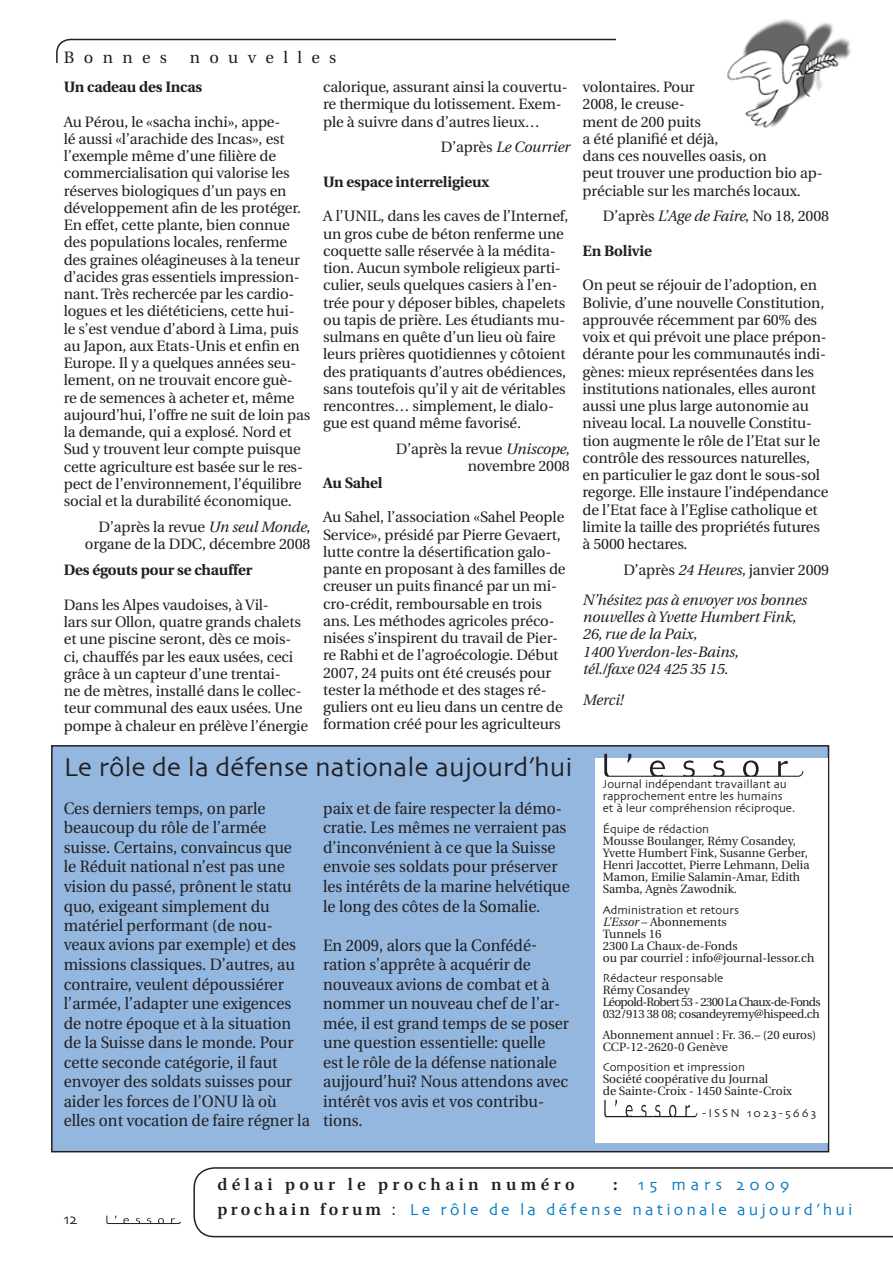
<style>
.page{position:relative;width:893px;height:1263px;background:#fff}
.page>*{position:absolute;margin:0;border:0;box-sizing:border-box;transform-origin:0 0}
.t1{font:27px "Skia";color:#231f20}
.t2{font:16.5px/19.5px "Utopia";color:#231f20;scale:.95 1}
.t3{font:16.5px/24.8px "Skia";letter-spacing:.19em;color:#0077c0}
.t4{font:600 16.5px "Utopia";letter-spacing:.27em;color:#231f20}
.t5{font:16.5px "Utopia";letter-spacing:.57em;color:#231f20}
.t6{font:16.5px "Utopia";color:#231f20}
.t7{font:15px/17.2px "Utopia";letter-spacing:-.01em;color:#231f20}
.t8{font:italic 15px/17.2px "Utopia";letter-spacing:-.01em;color:#231f20}
.t9{font:700 15px "Utopia";letter-spacing:-.01em;color:#231f20}
.t10{font:15px "Skia";color:#231f20}
.t11{font:12px/12px "Utopia";color:#231f20}
.t12{font:12px/12px "Skia";color:#231f20}
.t13{font:12px/12px "Utopia";letter-spacing:-.025em;color:#231f20}
.t14{font:12px "Skia";letter-spacing:.17em;color:#231f20}
.s1{font-style:italic}
.s2{font-style:normal}
.s3{font-family:"Utopia";font-weight:600;color:#231f20}
.s4{color:#231f20}
</style>
<div class="page">
<svg style="left:106px;top:1216px;width:75px;height:8px"></svg>
<div style="left:56px;top:39px;width:573px;height:56px;border:2px solid #231f20;border-radius:14px"></div>
<div style="left:617px;top:31px;width:17px;height:71px;background:#fff"></div>
<div style="left:51px;top:63px;width:580px;height:37px;background:#fff"></div>
<svg style="left:193px;top:1167px;width:700px;height:70px"></svg>
<img style="left:727px;top:19px;width:124px;height:109px">
<div style="left:52px;top:746px;width:776px;height:406px;background:#94b7e0"></div>
<div style="left:596px;top:758px;width:232px;height:384px;background:#fff"></div>
<svg style="left:604px;top:754px;width:200px;height:23px"></svg>
<svg style="left:604px;top:1100px;width:93px;height:17px"></svg>
<p class="t6" style="left:64px;top:49px;width:105px">Bonnes</p>
<p class="t5" style="left:190px;top:49px;width:148px">nouvelles</p>
<p class="t9" style="left:64px;top:78px;width:140px">Un cadeau des Incas</p>
<p class="t7" style="left:64px;top:113px;width:248px">Au Pérou, le «sacha inchi», appe-<br>lé aussi «l’arachide des Incas», est l’exemple même d’une filière de commercialisation qui valorise les réserves biologiques d’un pays en développement afin de les protéger.<br>En effet, cette plante, bien connue des populations locales, renferme des graines oléagineuses à la teneur d’acides gras essentiels impression&shy;nant. Très rechercée par les cardio&shy;logues et les diététiciens, cette hui-<br>le s’est vendue d’abord à Lima, puis au Japon, aux Etats-Unis et enfin en Europe. Il y a quelques années seu&shy;lement, on ne trouvait encore guè-<br>re de semences à acheter et, même aujourd’hui, l’offre ne suit de loin pas la demande, qui a explosé. Nord et Sud y trouvent leur compte puisque cette agriculture est basée sur le res&shy;pect de l’environnement, l’équilibre social et la durabilité économique.</p>
<p class="t7" style="left:85px;top:518px;width:227px;text-align:right">D’après la revue <span class="s1">Un seul Monde</span>, organe de la DDC, décembre 2008</p>
<p class="t9" style="left:64px;top:562px;width:190px">Des égouts pour se chauffer</p>
<p class="t7" style="left:64px;top:596px;width:246px">Dans les Alpes vaudoises, à Vil-<br>lars sur Ollon, quatre grands chalets et une piscine seront, dès ce mois&shy;ci, chauffés par les eaux usées, ceci grâce à un capteur d’une trentai-<br>ne de mètres, installé dans le collec&shy;teur communal des eaux usées. Une pompe à chaleur en prélève l’énergie</p>
<p class="t7" style="left:323px;top:79px;width:246px">calorique, assurant ainsi la couvertu&shy;re thermique du lotissement. Exem&shy;ple à suivre dans d’autres lieux…</p>
<p class="t8" style="left:441px;top:139px;width:130px"><span class="s2">D’après</span> Le Courrier</p>
<p class="t9" style="left:323px;top:173px;width:168px">Un espace interreligieux</p>
<p class="t7" style="left:323px;top:208px;width:247px">A l’UNIL, dans les caves de l’Internef, un gros cube de béton renferme une coquette salle réservée à la médita&shy;tion. Aucun symbole religieux parti&shy;culier, seuls quelques casiers à l’en&shy;trée pour y déposer bibles, chapelets ou tapis de prière. Les étudiants mu&shy;sulmans en quête d’un lieu où faire leurs prières quotidiennes y côtoient des pratiquants d’autres obédiences, sans toutefois qu’il y ait de véritables rencontres… simplement, le dialo&shy;gue est quand même favorisé.</p>
<p class="t7" style="left:396px;top:441px;width:176px;text-align:right">D’après la revue <span class="s1">Uniscope</span>, novembre 2008</p>
<p class="t9" style="left:323px;top:474px;width:61px">Au Sahel</p>
<p class="t7" style="left:323px;top:509px;width:244px">Au Sahel, l’association «Sahel People Service», présidé par Pierre Gevaert, lutte contre la désertification galo&shy;pante en proposant à des familles de creuser un puits financé par un mi&shy;cro-crédit, remboursable en trois ans. Les méthodes agricoles préco&shy;nisées s’inspirent du travail de Pier&shy;re Rabhi et de l’agroécologie. Début 2007, 24 puits ont été creusés pour tester la méthode et des stages ré&shy;guliers ont eu lieu dans un centre de formation créé pour les agriculteurs</p>
<h1 class="t1" style="left:64px;top:751px;width:510px">Le rôle de la défense nationale aujourd’hui</h1>
<p class="t2" style="left:64px;top:799px;width:261px">Ces derniers temps, on parle beaucoup du rôle de l’armée suisse. Certains, convaincus que<br>le Réduit national n’est pas une vision du passé, prônent le statu quo, exigeant simplement du matériel performant (de nou&shy;veaux avions par exemple) et des missions classiques. D’autres, au contraire, veulent dépoussiérer l’armée, l’adapter une exigences de notre époque et à la situation de la Suisse dans le monde. Pour cette seconde catégorie, il faut envoyer des soldats suisses pour aider les forces de l’ONU là où elles ont vocation de faire régner la</p>
<p class="t2" style="left:323px;top:799px;width:261px">paix et de faire respecter la démo&shy;cratie. Les mêmes ne verraient pas d’inconvénient à ce que la Suisse envoie ses soldats pour préserver les intérêts de la marine helvétique le long des côtes de la Somalie.</p>
<p class="t2" style="left:323px;top:935px;width:260px">En 2009, alors que la Confédé&shy;ration s’apprête à acquérir de nouveaux avions de combat et à nommer un nouveau chef de l’ar&shy;mée, il est grand temps de se poser une question essentielle: quelle est le rôle de la défense nationale aujjourd’hui? Nous attendons avec intérêt vos avis et vos contribu&shy;tions.</p>
<p class="t7" style="left:583px;top:79px;width:241px">volontaires. Pour<br>2008, le creuse-<br>ment de 200 puits<br>a été planifié et déjà,<br>dans ces nouvelles oasis, on<br>peut trouver une production bio ap&shy;préciable sur les marchés locaux.</p>
<p class="t7" style="left:603px;top:208px;width:228px">D’après <span class="s1">L’Age de Faire</span>, No 18, 2008</p>
<p class="t9" style="left:583px;top:242px;width:71px">En Bolivie</p>
<p class="t7" style="left:583px;top:277px;width:248px">On peut se réjouir de l’adoption, en Bolivie, d’une nouvelle Constitution, approuvée récemment par 60% des voix et qui prévoit une place prépon&shy;dérante pour les communautés indi&shy;gènes: mieux représentées dans les institutions nationales, elles auront aussi une plus large autonomie au niveau local. La nouvelle Constitu&shy;tion augmente le rôle de l’Etat sur le contrôle des ressources naturelles, en particulier le gaz dont le sous-sol regorge. Elle instaure l’indépendance de l’Etat face à l’Eglise catholique et limite la taille des propriétés futures à 5000 hectares.</p>
<p class="t8" style="left:583px;top:555px;width:248px;line-height:30px;text-indent:41px"><span class="s2">D’après</span> 24 Heures, <span class="s2">janvier 2009<br></span>N’hésitez pas à envoyer vos bonnes</p>
<p class="t8" style="left:583px;top:609px;width:215px">nouvelles à Yvette Humbert Fink,<br>26, rue de la Paix,<br>1400 Yverdon-les-Bains,<br>tél./faxe 024 425 35 15.</p>
<p class="t8" style="left:583px;top:691px;width:42px">Merci!</p>
<p class="t12" style="left:603px;top:779px;width:194px">Journal indépendant travaillant au rapprochement entre les humains et à leur compréhension réciproque.</p>
<p class="t12" style="left:603px;top:824px;width:108px">Équipe de rédaction</p>
<p class="t11" style="left:603px;top:835px;width:208px">Mousse Boulanger, Rémy Cosandey, Yvette Humbert Fink, Susanne Gerber, Henri Jaccottet, Pierre Lehmann, Delia Mamon, Emilie Salamin-Amar, Edith Samba, Agnès Zawodnik.</p>
<p class="t12" style="left:603px;top:904px;width:138px">Administration et retours</p>
<p class="t11" style="left:603px;top:916px;width:213px"><span class="s1">L’Essor</span> – Abonnements<br>Tunnels 16<br>2300 La Chaux-de-Fonds<br>ou par courriel : info@journal-lessor.ch</p>
<p class="t12" style="left:603px;top:973px;width:122px">Rédacteur responsable</p>
<p class="t13" style="left:603px;top:984px;width:219px">Rémy Cosandey<br>Léopold-Robert 53 - 2300 La Chaux-de-Fonds<br>032/913 38 08; cosandeyremy@hispeed.ch</p>
<p class="t11" style="left:603px;top:1029px;width:215px">Abonnement annuel : Fr. 36.– (20 euros)<br>CCP-12-2620-0 Genève</p>
<p class="t12" style="left:603px;top:1062px;width:144px">Composition et impression</p>
<p class="t11" style="left:603px;top:1073px;width:191px">Société coopérative du Journal<br>de Sainte-Croix - 1450 Sainte-Croix</p>
<p class="t14" style="left:702px;top:1106px;width:115px">-ISSN 1023-5663</p>
<p class="t10" style="left:64px;top:1210px;width:15px">12</p>
<p class="t4" style="left:217px;top:1175px;width:359px">délai pour le prochain numéro</p>
<p class="t3" style="left:217px;top:1174px;width:637px;text-indent:396px"><span class="s3">:</span> 15 mars 2009 <span class="s3">prochain forum</span> <span class="s4">:</span> Le rôle de la défense nationale aujourd’hui</p>
</div>
